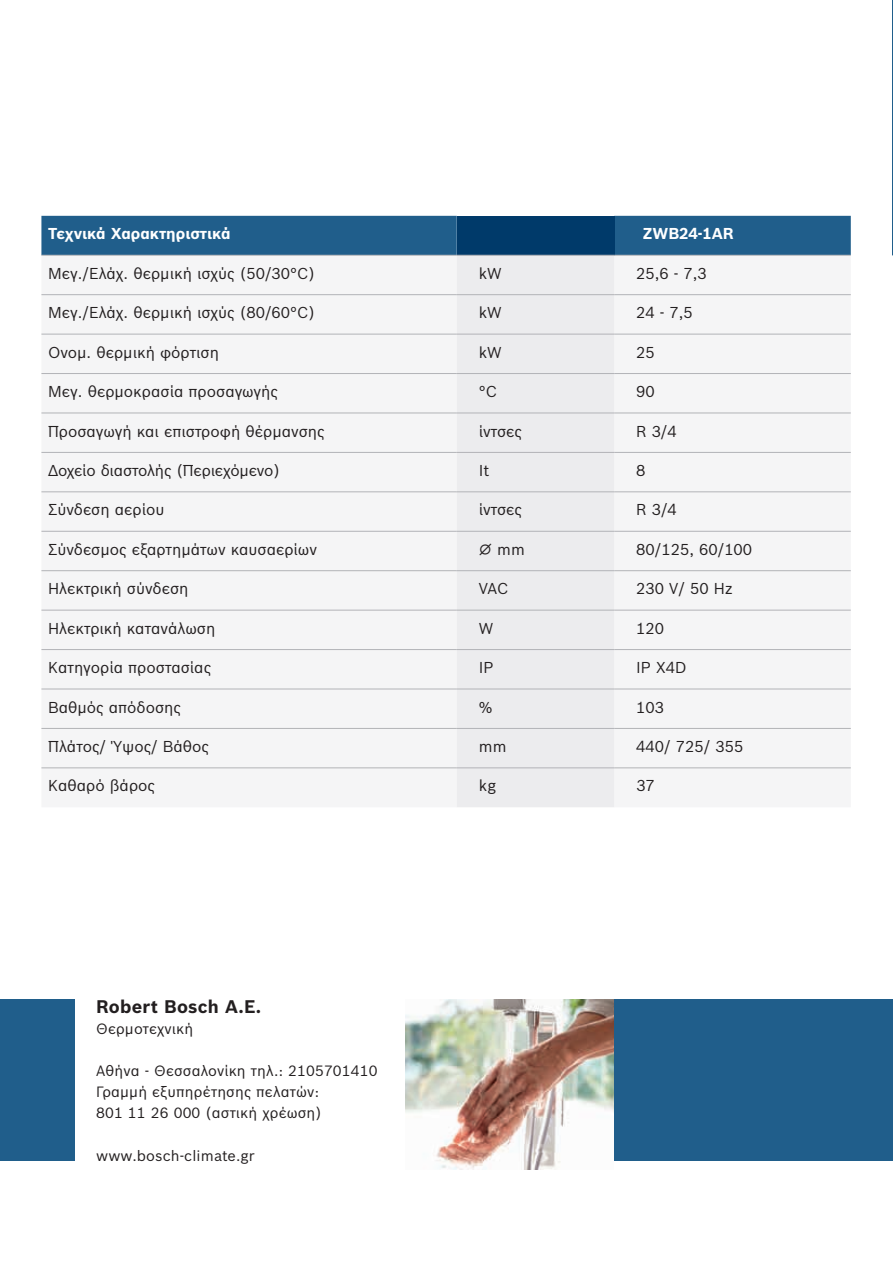
<style>
.page{position:relative;width:893px;height:1263px;background:#fff}
.page>*{position:absolute;margin:0;border:0;box-sizing:border-box;transform-origin:0 0}
.t1{font:700 17.85px "Bosch Sans";letter-spacing:.01em;color:#231f20}
.t2{font:15.45px "Bosch Sans";color:#231f20}
.t3{font:700 15.45px "Bosch Sans";color:#fff}
.t4{font:14.55px/21.1px "Bosch Sans";letter-spacing:.01em;color:#231f20}
</style>
<div class="page">
<div style="left:595px;top:999px;width:298px;height:161px;background:#205e8b"></div>
<img style="left:406px;top:999px;width:208px;height:170px">
<div style="left:0;top:999px;width:74px;height:161px;background:#205e8b"></div>
<div style="left:41px;top:216px;width:810px;height:39px;background:#205e8b"></div>
<div style="left:457px;top:216px;width:157px;height:39px;background:#003a6a"></div>
<div style="left:41px;top:256px;width:810px;height:551px;background:#f5f5f6"></div>
<div style="left:457px;top:256px;width:157px;height:551px;background:#ececee"></div>
<hr style="left:41px;top:255px;width:416px;height:1px;background:#b2b3b7">
<hr style="left:457px;top:255px;width:157px;height:1px;background:#b2b3b7">
<hr style="left:614px;top:255px;width:237px;height:1px;background:#b2b3b7">
<hr style="left:41px;top:294px;width:416px;height:1px;background:#b2b3b7">
<hr style="left:457px;top:294px;width:157px;height:1px;background:#b2b3b7">
<hr style="left:614px;top:294px;width:237px;height:1px;background:#b2b3b7">
<hr style="left:41px;top:334px;width:416px;height:1px;background:#b2b3b7">
<hr style="left:457px;top:334px;width:157px;height:1px;background:#b2b3b7">
<hr style="left:614px;top:334px;width:237px;height:1px;background:#b2b3b7">
<hr style="left:41px;top:373px;width:416px;height:1px;background:#b2b3b7">
<hr style="left:457px;top:373px;width:157px;height:1px;background:#b2b3b7">
<hr style="left:614px;top:373px;width:237px;height:1px;background:#b2b3b7">
<hr style="left:41px;top:413px;width:416px;height:1px;background:#b2b3b7">
<hr style="left:457px;top:413px;width:157px;height:1px;background:#b2b3b7">
<hr style="left:614px;top:413px;width:237px;height:1px;background:#b2b3b7">
<hr style="left:41px;top:452px;width:416px;height:1px;background:#b2b3b7">
<hr style="left:457px;top:452px;width:157px;height:1px;background:#b2b3b7">
<hr style="left:614px;top:452px;width:237px;height:1px;background:#b2b3b7">
<hr style="left:41px;top:491px;width:416px;height:1px;background:#b2b3b7">
<hr style="left:457px;top:491px;width:157px;height:1px;background:#b2b3b7">
<hr style="left:614px;top:491px;width:237px;height:1px;background:#b2b3b7">
<hr style="left:41px;top:531px;width:416px;height:1px;background:#b2b3b7">
<hr style="left:457px;top:531px;width:157px;height:1px;background:#b2b3b7">
<hr style="left:614px;top:531px;width:237px;height:1px;background:#b2b3b7">
<hr style="left:41px;top:570px;width:416px;height:1px;background:#b2b3b7">
<hr style="left:457px;top:570px;width:157px;height:1px;background:#b2b3b7">
<hr style="left:614px;top:570px;width:237px;height:1px;background:#b2b3b7">
<hr style="left:41px;top:610px;width:416px;height:1px;background:#b2b3b7">
<hr style="left:457px;top:610px;width:157px;height:1px;background:#b2b3b7">
<hr style="left:614px;top:610px;width:237px;height:1px;background:#b2b3b7">
<hr style="left:41px;top:649px;width:416px;height:1px;background:#b2b3b7">
<hr style="left:457px;top:649px;width:157px;height:1px;background:#b2b3b7">
<hr style="left:614px;top:649px;width:237px;height:1px;background:#b2b3b7">
<hr style="left:41px;top:689px;width:416px;height:1px;background:#b2b3b7">
<hr style="left:457px;top:689px;width:157px;height:1px;background:#b2b3b7">
<hr style="left:614px;top:689px;width:237px;height:1px;background:#b2b3b7">
<hr style="left:41px;top:728px;width:416px;height:1px;background:#b2b3b7">
<hr style="left:457px;top:728px;width:157px;height:1px;background:#b2b3b7">
<hr style="left:614px;top:728px;width:237px;height:1px;background:#b2b3b7">
<hr style="left:41px;top:767px;width:416px;height:1px;background:#b2b3b7">
<hr style="left:457px;top:767px;width:157px;height:1px;background:#b2b3b7">
<hr style="left:614px;top:767px;width:237px;height:1px;background:#b2b3b7">
<hr style="left:892px;top:0;width:1px;height:255px;background:#205e8b">
<p class="t3" style="left:48px;top:222px;width:184px">Τεχνικά Χαρακτηριστικά</p>
<p class="t3" style="left:643px;top:222px;width:93px">ZWB24-1AR</p>
<p class="t2" style="left:48px;top:262px;width:268px">Μεγ./Ελάχ. θερμική ισχύς (50/30°C)</p>
<p class="t2" style="left:479px;top:262px;width:24px">kW</p>
<p class="t2" style="left:636px;top:262px;width:72px">25,6 - 7,3</p>
<p class="t2" style="left:48px;top:301px;width:268px">Μεγ./Ελάχ. θερμική ισχύς (80/60°C)</p>
<p class="t2" style="left:479px;top:301px;width:24px">kW</p>
<p class="t2" style="left:636px;top:301px;width:58px">24 - 7,5</p>
<p class="t2" style="left:48px;top:341px;width:172px">Ονομ. θερμική φόρτιση</p>
<p class="t2" style="left:479px;top:341px;width:24px">kW</p>
<p class="t2" style="left:636px;top:341px;width:20px">25</p>
<p class="t2" style="left:48px;top:380px;width:231px">Μεγ. θερμοκρασία προσαγωγής</p>
<p class="t2" style="left:479px;top:380px;width:20px">°C</p>
<p class="t2" style="left:636px;top:380px;width:20px">90</p>
<p class="t2" style="left:48px;top:419px;width:278px">Προσαγωγή και επιστροφή θέρμανσης</p>
<p class="t2" style="left:479px;top:419px;width:45px">ίντσες</p>
<p class="t2" style="left:636px;top:419px;width:42px">R 3/4</p>
<p class="t2" style="left:48px;top:459px;width:233px">Δοχείο διαστολής (Περιεχόμενο)</p>
<p class="t2" style="left:479px;top:459px;width:12px">It</p>
<p class="t2" style="left:636px;top:459px;width:11px">8</p>
<p class="t2" style="left:48px;top:498px;width:118px">Σύνδεση αερίου</p>
<p class="t2" style="left:479px;top:498px;width:45px">ίντσες</p>
<p class="t2" style="left:636px;top:498px;width:42px">R 3/4</p>
<p class="t2" style="left:48px;top:538px;width:270px">Σύνδεσμος εξαρτημάτων καυσαερίων</p>
<p class="t2" style="left:479px;top:538px;width:48px">⌀ mm</p>
<p class="t2" style="left:636px;top:538px;width:118px">80/125, 60/100</p>
<p class="t2" style="left:48px;top:577px;width:142px">Ηλεκτρική σύνδεση</p>
<p class="t2" style="left:479px;top:577px;width:31px">VAC</p>
<p class="t2" style="left:636px;top:577px;width:98px">230 V/ 50 Hz</p>
<p class="t2" style="left:48px;top:617px;width:169px">Ηλεκτρική κατανάλωση</p>
<p class="t2" style="left:479px;top:617px;width:16px">W</p>
<p class="t2" style="left:636px;top:617px;width:29px">120</p>
<p class="t2" style="left:48px;top:656px;width:164px">Κατηγορία προστασίας</p>
<p class="t2" style="left:479px;top:656px;width:16px">IP</p>
<p class="t2" style="left:636px;top:656px;width:52px">IP X4D</p>
<p class="t2" style="left:48px;top:695px;width:134px">Βαθμός απόδοσης</p>
<p class="t2" style="left:479px;top:695px;width:15px">%</p>
<p class="t2" style="left:636px;top:695px;width:29px">103</p>
<p class="t2" style="left:48px;top:735px;width:162px">Πλάτος/ Ύψος/ Βάθος</p>
<p class="t2" style="left:479px;top:735px;width:29px">mm</p>
<p class="t2" style="left:636px;top:735px;width:109px">440/ 725/ 355</p>
<p class="t2" style="left:48px;top:774px;width:108px">Καθαρό βάρος</p>
<p class="t2" style="left:479px;top:774px;width:19px">kg</p>
<p class="t2" style="left:636px;top:774px;width:20px">37</p>
<p class="t1" style="left:96px;top:993px;width:167px">Robert Bosch A.E.</p>
<p class="t4" style="left:96px;top:1017px;width:99px">Θερμοτεχνική</p>
<p class="t4" style="left:96px;top:1059px;width:283px">Αθήνα - Θεσσαλονίκη τηλ.: 2105701410<br>Γραμμή εξυπηρέτησης πελατών:<br>801 11 26 000 (αστική χρέωση)</p>
<p class="t4" style="left:96px;top:1144px;width:160px">www.bosch-climate.gr</p>
</div>
